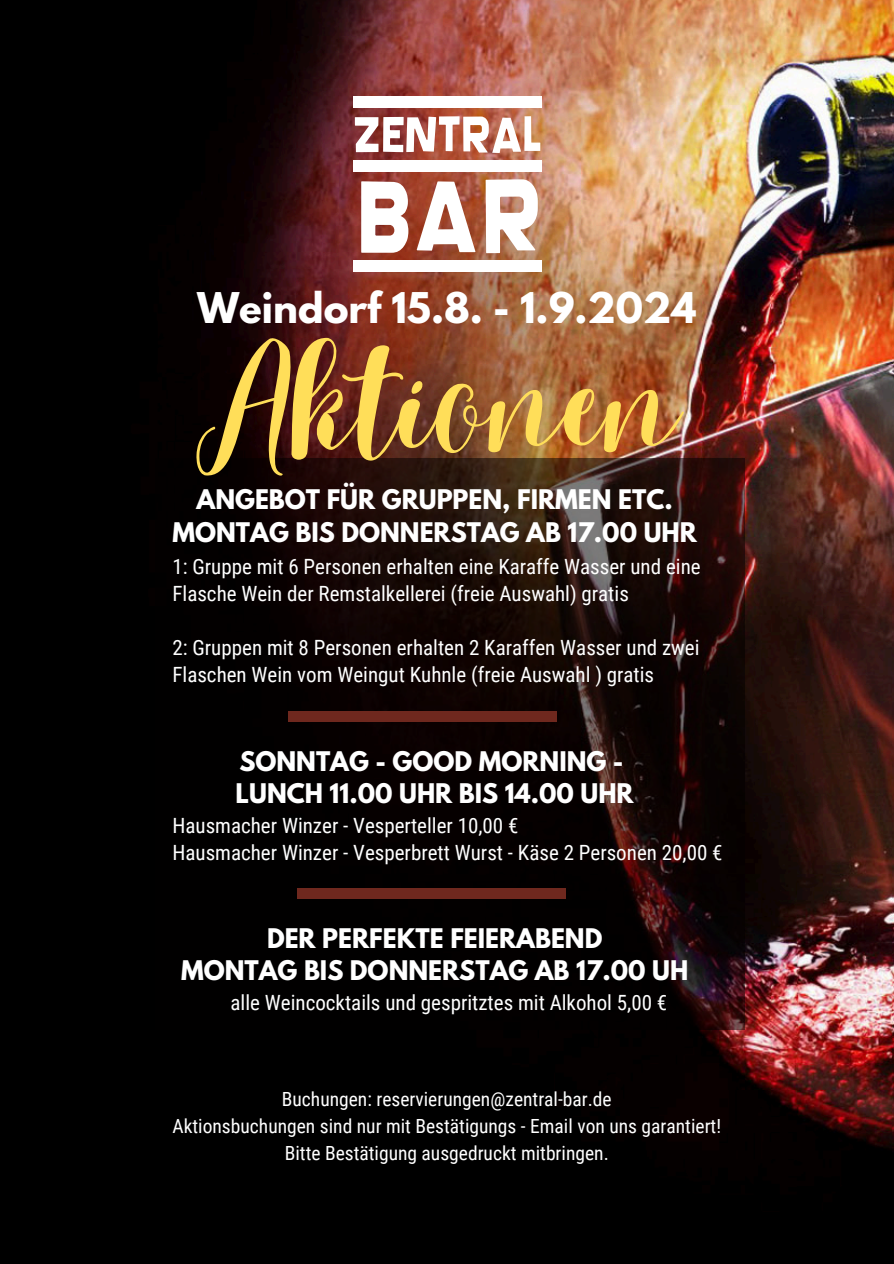
<style>
.page{position:relative;width:894px;height:1264px;background:#fff}
.page>*{position:absolute;margin:0;border:0;box-sizing:border-box;transform-origin:0 0}
.t1{font:300 120px "Best";color:#ffde59}
.t2{font:700 37.5px "League Spartan";color:#fff}
.t3{font:700 24px/32.5px "League Spartan";color:#fff;text-align:center}
.t4{font:21px/27px "Roboto Condensed";color:#fff}
.t5{font:19.5px/27px "Roboto Condensed";color:#fff;text-align:center}
</style>
<div class="page">
<img style="left:0;top:0;width:893px;height:1263px">
<svg style="left:355px;top:116px;width:185px;height:37px"></svg>
<svg style="left:361px;top:181px;width:47px;height:72px"></svg>
<svg style="left:416px;top:181px;width:59px;height:71px"></svg>
<svg style="left:485px;top:179px;width:52px;height:74px"></svg>
<div style="left:353px;top:96px;width:189px;height:12px;background:#fff"></div>
<div style="left:353px;top:160px;width:189px;height:12px;background:#fff"></div>
<div style="left:353px;top:260px;width:189px;height:11px;background:#fff"></div>
<svg style="left:155px;top:458px;width:589px;height:571px;background:#0f0605"></svg>
<div style="left:289px;top:711px;width:267px;height:10px;background:#6f281e"></div>
<div style="left:297px;top:888px;width:268px;height:10px;background:#6f281e"></div>
<h2 class="t2" style="left:197px;top:278px;width:500px">Weindorf 15.8. - 1.9.2024</h2>
<h1 class="t1" style="left:197px;top:334px;width:485px">Aktionen</h1>
<p class="t3" style="left:172px;top:482px;width:525px">ANGEBOT FÜR GRUPPEN, FIRMEN ETC.<br>MONTAG BIS DONNERSTAG AB 17.00 UHR</p>
<p class="t4" style="left:172px;top:552px;width:529px">1: Gruppe mit 6 Personen erhalten eine Karaffe Wasser und eine<br>Flasche Wein der Remstalkellerei (freie Auswahl) gratis</p>
<p class="t4" style="left:172px;top:633px;width:528px">2: Gruppen mit 8 Personen erhalten 2 Karaffen Wasser und zwei<br>Flaschen Wein vom Weingut Kuhnle (freie Auswahl ) gratis</p>
<p class="t3" style="left:235px;top:744px;width:399px;text-align:left">SONNTAG - GOOD MORNING -<br>LUNCH 11.00 UHR BIS 14.00 UHR</p>
<p class="t4" style="left:172px;top:811px;width:551px">Hausmacher Winzer - Vesperteller 10,00 €<br>Hausmacher Winzer - Vesperbrett Wurst - Käse 2 Personen 20,00 €</p>
<p class="t3" style="left:181px;top:921px;width:508px">DER PERFEKTE FEIERABEND<br>MONTAG BIS DONNERSTAG AB 17.00 UH</p>
<p class="t4" style="left:230px;top:988px;width:438px">alle Weincocktails und gespritztes mit Alkohol 5,00 €</p>
<p class="t5" style="left:172px;top:1084px;width:550px">Buchungen: reservierungen@zentral-bar.de<br>Aktionsbuchungen sind nur mit Bestätigungs - Email von uns garantiert!<br>Bitte Bestätigung ausgedruckt mitbringen.</p>
</div>
